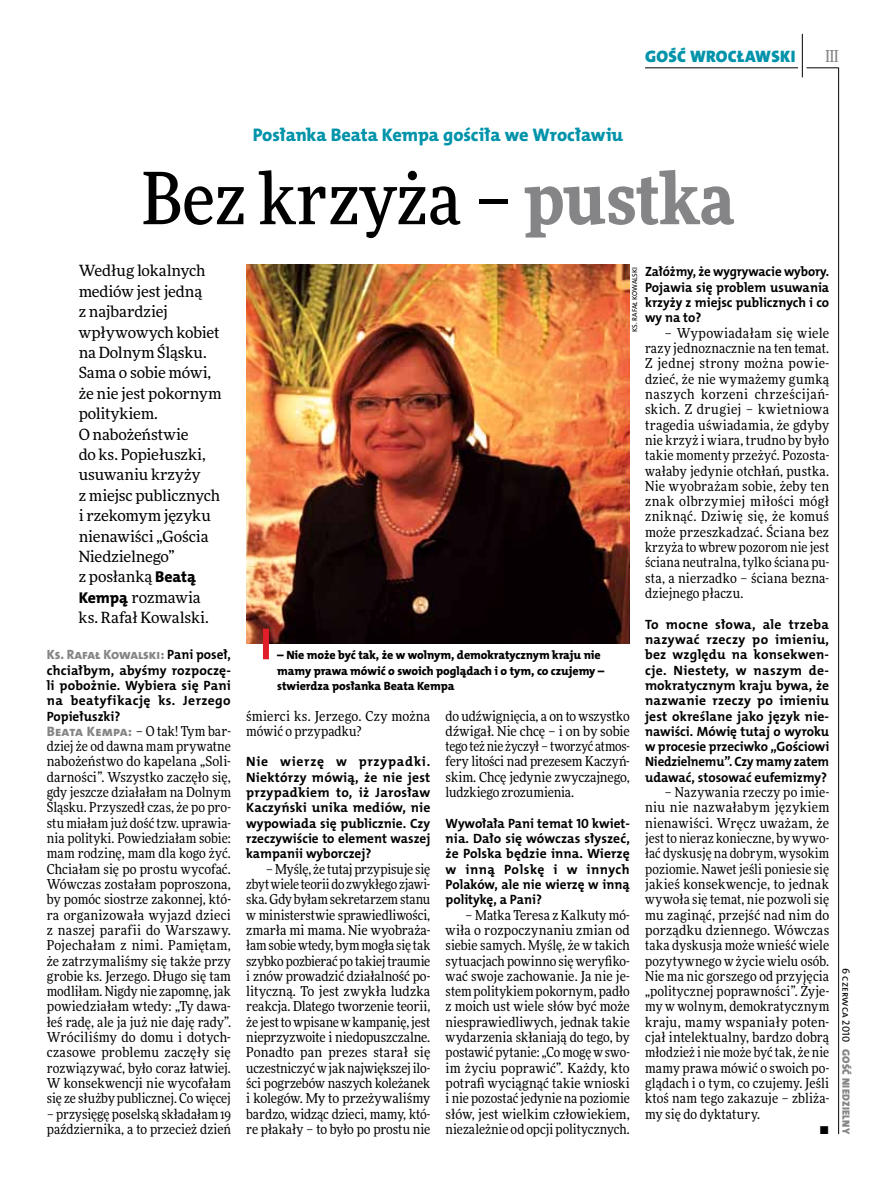
<style>
.page{position:relative;width:893px;height:1191px;background:#fff}
.page>*{position:absolute;margin:0;border:0;box-sizing:border-box;transform-origin:0 0}
.t1{font:500 72px "Freeday Narrow";color:#000}
.t2{font:18.3px "The Mix HP8 Ex Bld";letter-spacing:-.005em;color:#0093aa}
.t3{font:16.65px "The Mix HP9 Blk";letter-spacing:.02em;color:#0093aa}
.t4{font:500 16.5px "Freeday Narrow";color:#858486;scale:.9 1}
.t5{font:15.45px/20.4px "Freeday News";letter-spacing:-.005em;color:#000}
.t6{font:13.65px/15.3px "Freeday Narrow News";letter-spacing:.01em;color:#000;text-align:justify}
.t7{font:13.65px "Freeday Narrow News";letter-spacing:.03em;color:#000}
.t8{font:13.5px/15.3px "The Mix HP7 Bld";color:#000;text-align:justify}
.t9{font:13.5px/15.3px "The Mix HP7 Bld";color:#000;text-align:justify;scale:.96 1}
.t10{font:13.5px "The Mix HP8 Ex Bld";letter-spacing:.01em;color:#858486}
.t11{font:12px/15.3px "The Mix HP8 Ex Bld";letter-spacing:-.005em;color:#000}
.t12{font:10.5px "The Mix HP9 Blk";letter-spacing:.025em;color:#858486}
.t13{font:10.5px "The Mix HP5 Plain";color:#000}
.t14{font:7.2px "The Mix HP5 Plain";letter-spacing:.015em;color:#000}
.s1{font-weight:900;color:#858486}
.s2{font-family:"The Mix HP8 Ex Bld";font-size:15.75px}
.s3{font-family:"The Mix HP7 Bld";color:#000}
.s4{font-family:"The Mix HP8 Ex Bld";color:#858486}
</style>
<div class="page">
<hr style="left:806px;top:68px;width:33px;height:1px;background:#000">
<hr style="left:645px;top:68px;width:153px;height:1px;background:#000">
<hr style="left:838px;top:68px;width:1px;height:1066px;background:#000">
<hr style="left:802px;top:34px;width:1px;height:43px;background:#000">
<img style="left:246px;top:265px;width:384px;height:379px">
<div style="left:263px;top:628px;width:6px;height:31px;background:#df1e2a"></div>
<p class="t3" style="left:645px;top:46px;width:152px">GOŚĆ WROCŁAWSKI</p>
<h2 class="t2" style="left:253px;top:123px;width:372px">Posłanka Beata Kempa gościła we Wrocławiu</h2>
<h1 class="t1" style="left:142px;top:154px;width:594px">Bez krzyża – <span class="s1">pustka</span></h1>
<p class="t4" style="left:825px;top:46px;width:16px">III</p>
<p class="t5" style="left:79px;top:260px;width:144px">Według lokalnych mediów jest jedną<br>z najbardziej wpływowych kobiet na Dolnym Śląsku.<br>Sama o sobie mówi, że nie jest pokornym politykiem.<br>O nabożeństwie<br>do ks. Popiełuszki, usuwaniu krzyży<br>z miejsc publicznych i rzekomym języku nienawiści „Gościa<br>Niedzielnego”<br>z posłanką <span class="s2">Beatą<br>Kempą</span> rozmawia ks. Rafał Kowalski.</p>
<p class="t10" style="left:47px;top:646px;width:186px">Ks. Rafał Kowalski: <span class="s3">Pani poseł,</span></p>
<p class="t8" style="left:47px;top:662px;width:186px">chciałbym, abyśmy rozpoczę&shy;li pobożnie. Wybiera się Pani na beatyfikację ks. Jerzego Popiełuszki?</p>
<p class="t6" style="left:47px;top:723px;width:186px"><span class="s4">Beata Kempa:</span> – O tak! Tym bar&shy;dziej że od dawna mam prywatne nabożeństwo do kapelana „Soli&shy;darności”. Wszystko zaczęło się, gdy jeszcze działałam na Dolnym Śląsku. Przyszedł czas, że po pro&shy;stu miałam już dość tzw. uprawia&shy;nia polityki. Powiedziałam sobie: mam rodzinę, mam dla kogo żyć.<br>Chciałam się po prostu wycofać.<br>Wówczas zostałam poproszona, by pomóc siostrze zakonnej, któ&shy;ra organizowała wyjazd dzieci z naszej parafii do Warszawy.<br>Pojechałam z nimi. Pamiętam, że zatrzymaliśmy się także przy grobie ks. Jerzego. Długo się tam modliłam. Nigdy nie zapomnę, jak powiedziałam wtedy: „Ty dawa&shy;łeś radę, ale ja już nie daję rady”.<br>Wróciliśmy do domu i dotych&shy;czasowe problemu zaczęły się rozwiązywać, było coraz łatwiej.<br>W konsekwencji nie wycofałam się ze służby publicznej. Co więcej</p>
<p class="t6" style="left:47px;top:1106px;width:186px">– przysięgę poselską składałam 19 października, a to przecież dzień</p>
<p class="t9" style="left:645px;top:264px;width:193px">Załóżmy, że wygrywacie wybory.<br>Pojawia się problem usuwania krzyży z miejsc publicznych i co wy na to?</p>
<p class="t6" style="left:645px;top:325px;width:186px;text-indent:20px">– Wypowiadałam się wiele razy jednoznacznie na ten temat.<br>Z jednej strony można powie&shy;dzieć, że nie wymażemy gumką naszych korzeni chrześcijań&shy;skich. Z drugiej – kwietniowa tragedia uświadamia, że gdyby nie krzyż i wiara, trudno by było takie momenty przeżyć. Pozosta&shy;wałaby jedynie otchłań, pustka.<br>Nie wyobrażam sobie, żeby ten znak olbrzymiej miłości mógł zniknąć. Dziwię się, że komuś może przeszkadzać. Ściana bez krzyża to wbrew pozorom nie jest ściana neutralna, tylko ściana pu&shy;sta, a nierzadko – ściana bezna&shy;dziejnego płaczu.</p>
<p class="t8" style="left:645px;top:616px;width:186px">To mocne słowa, ale trzeba nazywać rzeczy po imieniu, bez względu na konsekwen&shy;cje. Niestety, w naszym de&shy;mokratycznym kraju bywa, że nazwanie rzeczy po imieniu jest określane jako język nie&shy;nawiści. Mówię tutaj o wyroku w procesie przeciwko „Gościowi Niedzielnemu”. Czy mamy zatem udawać, stosować eufemizmy?</p>
<p class="t6" style="left:665px;top:784px;width:166px">– Nazywania rzeczy po imie-</p>
<p class="t7" style="left:645px;top:799px;width:186px">niu nie nazwałabym językiem</p>
<p class="t6" style="left:645px;top:815px;width:186px">nienawiści. Wręcz uważam, że</p>
<p class="t6" style="left:645px;top:830px;width:186px">jest to nieraz konieczne, by wywo-</p>
<p class="t6" style="left:645px;top:845px;width:186px">łać dyskusję na dobrym, wysokim</p>
<p class="t6" style="left:645px;top:861px;width:186px">poziomie. Nawet jeśli poniesie się</p>
<p class="t6" style="left:645px;top:876px;width:186px">jakieś konsekwencje, to jednak</p>
<p class="t6" style="left:645px;top:891px;width:186px">wywoła się temat, nie pozwoli się</p>
<p class="t6" style="left:645px;top:907px;width:186px">mu zaginąć, przejść nad nim do</p>
<p class="t6" style="left:645px;top:922px;width:186px">porządku dziennego. Wówczas</p>
<p class="t6" style="left:645px;top:937px;width:186px">taka dyskusja może wnieść wiele</p>
<p class="t6" style="left:645px;top:953px;width:186px">pozytywnego w życie wielu osób.</p>
<p class="t6" style="left:645px;top:968px;width:186px">Nie ma nic gorszego od przyjęcia</p>
<p class="t6" style="left:645px;top:983px;width:186px">„politycznej poprawności”. Żyje-</p>
<p class="t6" style="left:645px;top:998px;width:186px">my w wolnym, demokratycznym</p>
<p class="t7" style="left:645px;top:1013px;width:186px">kraju, mamy wspaniały poten-</p>
<p class="t6" style="left:645px;top:1029px;width:186px">cjał intelektualny, bardzo dobrą</p>
<p class="t6" style="left:645px;top:1044px;width:186px">młodzież i nie może być tak, że nie</p>
<p class="t6" style="left:645px;top:1060px;width:186px">mamy prawa mówić o swoich po-</p>
<p class="t6" style="left:645px;top:1075px;width:186px">glądach i o tym, co czujemy. Jeśli</p>
<p class="t6" style="left:645px;top:1090px;width:186px">ktoś nam tego zakazuje – zbliża-</p>
<p class="t6" style="left:645px;top:1106px;width:117px">my się do dyktatury.</p>
<p class="t6" style="left:819px;top:1121px;width:11px">•</p>
<p class="t14" style="left:630px;top:332px;width:67px;rotate:-90deg">ks. Rafał Kowalski</p>
<p class="t11" style="left:277px;top:647px;width:329px">– Nie może być tak, że w wolnym, demokratycznym kraju nie mamy prawa mówić o swoich poglądach i o tym, co czujemy – stwierdza posłanka Beata Kempa</p>
<p class="t6" style="left:246px;top:708px;width:186px">śmierci ks. Jerzego. Czy można mówić o przypadku?</p>
<p class="t8" style="left:246px;top:754px;width:186px">Nie wierzę w przypadki.<br>Niektórzy mówią, że nie jest przypadkiem to, iż Jarosław Kaczyński unika mediów, nie wypowiada się publicznie. Czy rzeczywiście to element waszej kampanii wyborczej?</p>
<p class="t6" style="left:246px;top:861px;width:186px;text-indent:20px">– Myślę, że tutaj przypisuje się zbyt wiele teorii do zwykłego zjawi&shy;ska. Gdy byłam sekretarzem stanu w ministerstwie sprawiedliwości, zmarła mi mama. Nie wyobraża&shy;łam sobie wtedy, bym mogła się tak szybko pozbierać po takiej traumie i znów prowadzić działalność po&shy;lityczną. To jest zwykła ludzka reakcja. Dlatego tworzenie teorii, że jest to wpisane w kampanię, jest nieprzyzwoite i niedopuszczalne.<br>Ponadto pan prezes starał się uczestniczyć w jak największej ilo&shy;ści pogrzebów naszych koleżanek i kolegów. My to przeżywaliśmy bardzo, widząc dzieci, mamy, któ&shy;re płakały – to było po prostu nie</p>
<p class="t6" style="left:446px;top:708px;width:186px">do udźwignięcia, a on to wszystko dźwigał. Nie chcę – i on by sobie tego też nie życzył – tworzyć atmos&shy;fery litości nad prezesem Kaczyń&shy;skim. Chcę jedynie zwyczajnego, ludzkiego zrozumienia.</p>
<p class="t8" style="left:446px;top:815px;width:186px">Wywołała Pani temat 10 kwiet&shy;nia. Dało się wówczas słyszeć, że Polska będzie inna. Wierzę w inną Polskę i w innych Polaków, ale nie wierzę w inną politykę, a Pani?</p>
<p class="t6" style="left:446px;top:907px;width:186px;text-indent:20px">– Matka Teresa z Kalkuty mó&shy;wiła o rozpoczynaniu zmian od siebie samych. Myślę, że w takich sytuacjach powinno się weryfiko&shy;wać swoje zachowanie. Ja nie je&shy;stem politykiem pokornym, padło z moich ust wiele słów być może niesprawiedliwych, jednak takie wydarzenia skłaniają do tego, by postawić pytanie: „Co mogę w swo&shy;im życiu poprawić”. Każdy, kto potrafi wyciągnąć takie wnioski i nie pozostać jedynie na poziomie słów, jest wielkim człowiekiem, niezależnie od opcji politycznych.</p>
<p class="t13" style="left:853px;top:968px;width:76px;rotate:90deg">6 czerwca 2010</p>
<p class="t12" style="left:853px;top:1049px;width:86px;rotate:90deg">GOŚĆ NIEDZIELNY</p>
</div>
